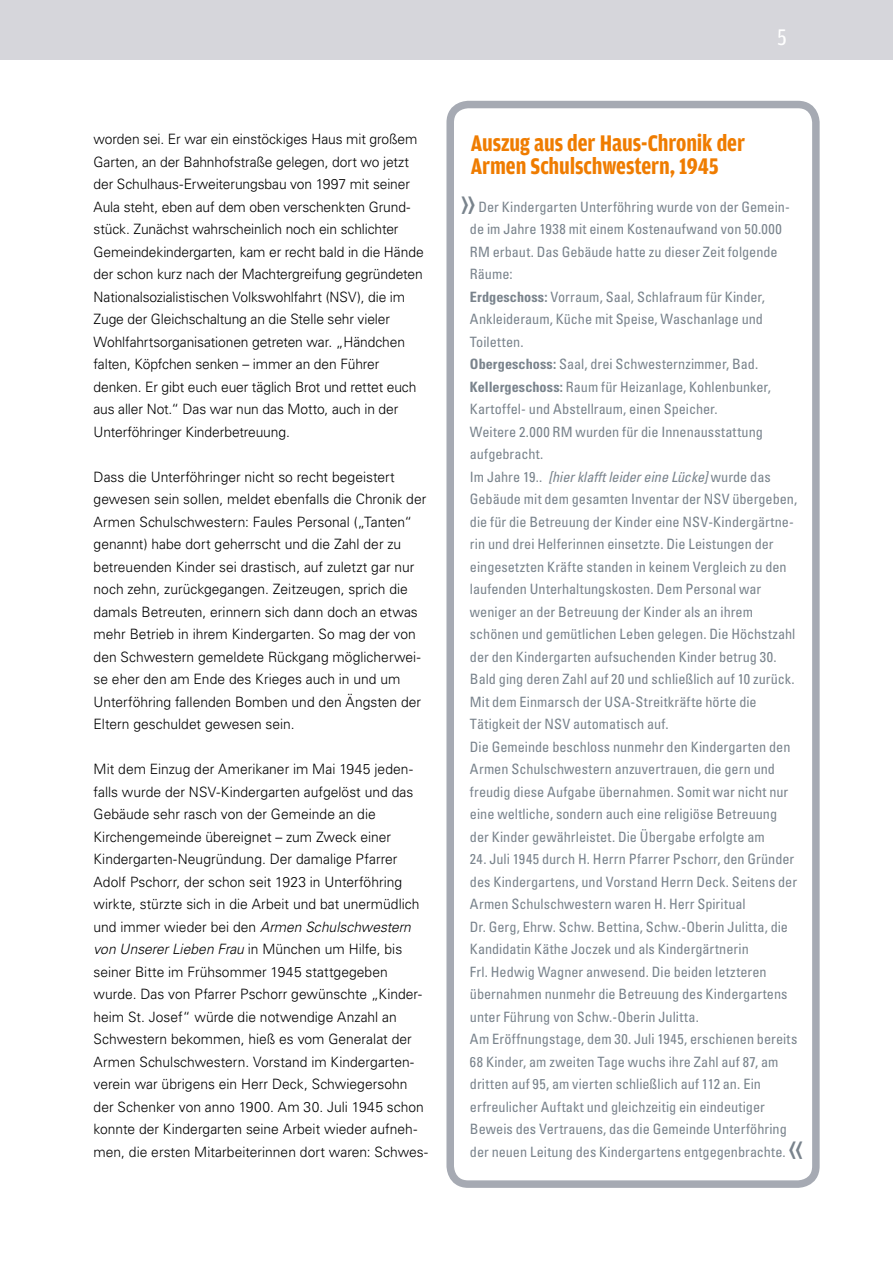
<style>
.page{position:relative;width:893px;height:1263px;background:#fff}
.page>*{position:absolute;margin:0;border:0;box-sizing:border-box;transform-origin:0 0}
.t1{font:300 condensed 45px "Univers LT Std";color:#79838c}
.t2{font:700 24px/22.5px "Amplitude Cond";letter-spacing:-.005em;color:#ef7c00}
.t3{font:24px "Amplitude Cond";color:#fff}
.t4{font:300 14.25px/22.5px "Univers LT Std";color:#000}
.t5{font:condensed 14.25px/22.5px "Univers LT Std";color:#79838c}
.s1{font-style:italic}
.s2{font-weight:700}
</style>
<div class="page">
<div style="left:0;top:0;width:893px;height:60px;background:#d6d6db"></div>
<div style="left:446px;top:101px;width:374px;height:1087px;border:8px solid #a6aab3;border-radius:18px"></div>
<h2 class="t3" style="left:778px;top:24px;width:11px">5</h2>
<p class="t4" style="left:94px;top:128px;width:332px">worden sei. Er war ein einstöckiges Haus mit großem Garten, an der Bahnhofstraße gelegen, dort wo jetzt der Schulhaus-Erweiterungsbau von 1997 mit seiner Aula steht, eben auf dem oben verschenkten Grund&shy;stück. Zunächst wahrscheinlich noch ein schlichter Gemeindekindergarten, kam er recht bald in die Hände der schon kurz nach der Machtergreifung gegründeten Nationalsozialistischen Volkswohlfahrt (NSV), die im Zuge der Gleichschaltung an die Stelle sehr vieler Wohlfahrtsorganisationen getreten war. „Händchen falten, Köpfchen senken – immer an den Führer denken. Er gibt euch euer täglich Brot und rettet euch aus aller Not.“ Das war nun das Motto, auch in der Unterföhringer Kinderbetreuung.</p>
<p class="t4" style="left:94px;top:465px;width:334px">Dass die Unterföhringer nicht so recht begeistert gewesen sein sollen, meldet ebenfalls die Chronik der Armen Schulschwestern: Faules Personal („Tanten“ genannt) habe dort geherrscht und die Zahl der zu betreuenden Kinder sei drastisch, auf zuletzt gar nur noch zehn, zurückgegangen. Zeitzeugen, sprich die damals Betreuten, erinnern sich dann doch an etwas mehr Betrieb in ihrem Kindergarten. So mag der von den Schwestern gemeldete Rückgang möglicherwei&shy;se eher den am Ende des Krieges auch in und um Unterföhring fallenden Bomben und den Ängsten der Eltern geschuldet gewesen sein.</p>
<p class="t4" style="left:94px;top:758px;width:336px">Mit dem Einzug der Amerikaner im Mai 1945 jeden&shy;falls wurde der NSV-Kindergarten aufgelöst und das Gebäude sehr rasch von der Gemeinde an die Kirchengemeinde übereignet – zum Zweck einer Kindergarten-Neugründung. Der damalige Pfarrer Adolf Pschorr, der schon seit 1923 in Unterföhring wirkte, stürzte sich in die Arbeit und bat unermüdlich und immer wieder bei den <span class="s1">Armen Schulschwestern von Unserer Lieben Frau</span> in München um Hilfe, bis seiner Bitte im Frühsommer 1945 stattgegeben wurde. Das von Pfarrer Pschorr gewünschte „Kinder&shy;heim St. Josef“ würde die notwendige Anzahl an Schwestern bekommen, hieß es vom Generalat der Armen Schulschwestern. Vorstand im Kindergarten&shy;verein war übrigens ein Herr Deck, Schwiegersohn der Schenker von anno 1900. Am 30. Juli 1945 schon konnte der Kindergarten seine Arbeit wieder aufneh&shy;men, die ersten Mitarbeiterinnen dort waren: Schwes-</p>
<h2 class="t2" style="left:471px;top:132px;width:276px">Auszug aus der Haus-Chronik der<br>Armen Schulschwestern, 1945</h2>
<h1 class="t1" style="left:459px;top:175px;width:19px">»</h1>
<p class="t5" style="left:470px;top:195px;width:329px;text-indent:9px">Der Kindergarten Unterföhring wurde von der Gemein&shy;de im Jahre 1938 mit einem Kostenaufwand von 50.000<br>RM erbaut. Das Gebäude hatte zu dieser Zeit folgende Räume:<br><span class="s2">Erdgeschoss:</span> Vorraum, Saal, Schlafraum für Kinder, Ankleideraum, Küche mit Speise, Waschanlage und Toiletten.<br><span class="s2">Obergeschoss:</span> Saal, drei Schwesternzimmer, Bad.<br><span class="s2">Kellergeschoss:</span> Raum für Heizanlage, Kohlenbunker, Kartoffel- und Abstellraum, einen Speicher.<br>Weitere 2.000 RM wurden für die Innenausstattung aufgebracht.<br>Im Jahre 19.. <span class="s1">[hier klafft leider eine Lücke]</span> wurde das Gebäude mit dem gesamten Inventar der NSV übergeben, die für die Betreuung der Kinder eine NSV-Kindergärtne&shy;rin und drei Helferinnen einsetzte. Die Leistungen der eingesetzten Kräfte standen in keinem Vergleich zu den laufenden Unterhaltungskosten. Dem Personal war weniger an der Betreuung der Kinder als an ihrem schönen und gemütlichen Leben gelegen. Die Höchstzahl der den Kindergarten aufsuchenden Kinder betrug 30.<br>Bald ging deren Zahl auf 20 und schließlich auf 10 zurück.<br>Mit dem Einmarsch der USA-Streitkräfte hörte die Tätigkeit der NSV automatisch auf.<br>Die Gemeinde beschloss nunmehr den Kindergarten den Armen Schulschwestern anzuvertrauen, die gern und freudig diese Aufgabe übernahmen. Somit war nicht nur eine weltliche, sondern auch eine religiöse Betreuung der Kinder gewährleistet. Die Übergabe erfolgte am</p>
<p class="t5" style="left:470px;top:848px;width:329px">24. Juli 1945 durch H. Herrn Pfarrer Pschorr, den Gründer des Kindergartens, und Vorstand Herrn Deck. Seitens der Armen Schulschwestern waren H. Herr Spiritual<br>Dr. Gerg, Ehrw. Schw. Bettina, Schw.-Oberin Julitta, die Kandidatin Käthe Joczek und als Kindergärtnerin<br>Frl. Hedwig Wagner anwesend. Die beiden letzteren übernahmen nunmehr die Betreuung des Kindergartens unter Führung von Schw.-Oberin Julitta.<br>Am Eröffnungstage, dem 30. Juli 1945, erschienen bereits 68 Kinder, am zweiten Tage wuchs ihre Zahl auf 87, am dritten auf 95, am vierten schließlich auf 112 an. Ein erfreulicher Auftakt und gleichzeitig ein eindeutiger Beweis des Vertrauens, das die Gemeinde Unterföhring der neuen Leitung des Kindergartens entgegenbrachte.</p>
<h1 class="t1" style="left:787px;top:1120px;width:19px">«</h1>
</div>
